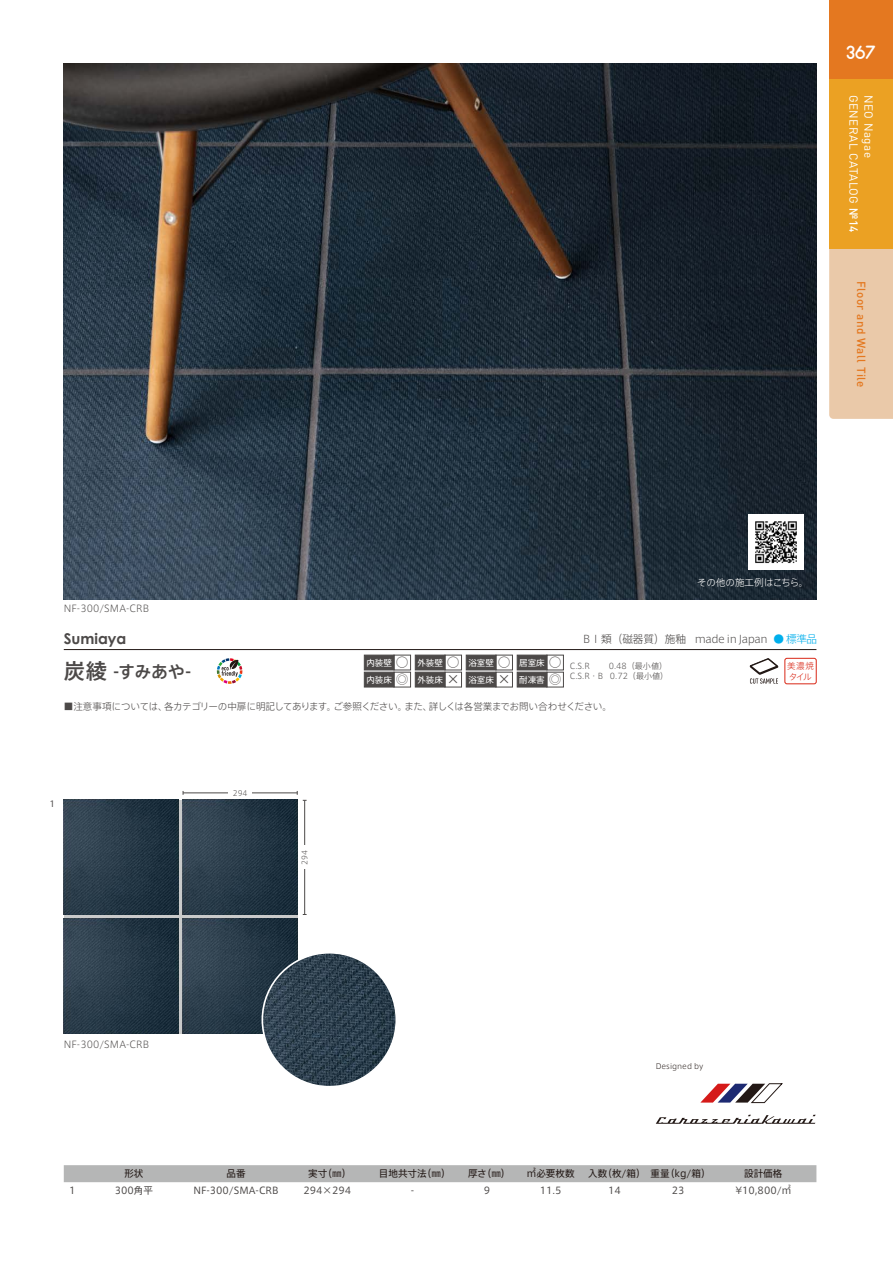
<style>
.page{position:relative;width:893px;height:1263px;background:#fff}
.page>*{position:absolute;margin:0;border:0;box-sizing:border-box;transform-origin:0 0}
.t1{font:19.2px "Arciform";color:#fff}
.t2{font:500 16.95px "Axis Std";color:#4c4948}
.t3{font:700 14.85px "Century Gothic";color:#4c4948}
.t4{font:11.7px "DIN Pro";letter-spacing:.04em;color:#fff}
.t5{font:500 11.7px "DIN Pro";letter-spacing:.04em;color:#e47820}
.t6{font:300 10.65px "Axis Std";letter-spacing:-.04em;color:#4c4948}
.t7{font:300 9.6px "Axis Std";letter-spacing:-.04em;color:#4c4948}
.t8{font:9.6px "Axis Std";color:#221815}
.t9{font:9.6px "Axis Std";color:#4c4948}
.t10{font:300 9.6px "Axis Std";letter-spacing:.01em;color:#4c4948}
.t11{font:300 9.6px "Axis Std";letter-spacing:-.005em;color:#fff}
.t12{font:8.55px/17.1px "Axis Std";color:#fff}
.t13{font:300 8.55px/10.6px "Axis Std";letter-spacing:-.055em;color:#d92817}
.t14{font:8.55px "Axis Std";color:#4c4948}
.t15{font:300 8.1px/10.1px "Axis Std";color:#4c4948}
.t16{font:300 7.5px "Axis Std";color:#221815}
.t17{font:300 7.5px "Axis Std";color:#4c4948}
.s1{font-weight:500}
.s2{font-size:21.3px}
.s3{font-size:12.75px;color:#4c4948}
.s4{color:#00afec}
</style>
<div class="page">
<svg style="left:64px;top:800px;width:234px;height:234px;background:#a4a8ab"></svg>
<img style="left:64px;top:64px;width:752px;height:536px">
<hr style="left:64px;top:649px;width:752px;height:1px;background:#221815">
<div style="left:394px;top:655px;width:17px;height:15px;background:#fff;border:1px solid #4c4948"></div>
<div style="left:364px;top:655px;width:30px;height:15px;background:#4c4948"></div>
<div style="left:445px;top:655px;width:17px;height:15px;background:#fff;border:1px solid #4c4948"></div>
<div style="left:415px;top:655px;width:30px;height:15px;background:#4c4948"></div>
<div style="left:496px;top:655px;width:17px;height:15px;background:#fff;border:1px solid #4c4948"></div>
<div style="left:466px;top:655px;width:30px;height:15px;background:#4c4948"></div>
<div style="left:394px;top:672px;width:17px;height:15px;background:#fff;border:1px solid #4c4948"></div>
<div style="left:364px;top:672px;width:30px;height:15px;background:#4c4948"></div>
<div style="left:445px;top:672px;width:17px;height:15px;background:#fff;border:1px solid #4c4948"></div>
<div style="left:415px;top:672px;width:30px;height:15px;background:#4c4948"></div>
<div style="left:496px;top:672px;width:17px;height:15px;background:#fff;border:1px solid #4c4948"></div>
<div style="left:466px;top:672px;width:30px;height:15px;background:#4c4948"></div>
<div style="left:547px;top:655px;width:17px;height:15px;background:#fff;border:1px solid #4c4948"></div>
<div style="left:517px;top:655px;width:30px;height:15px;background:#4c4948"></div>
<div style="left:547px;top:672px;width:17px;height:15px;background:#fff;border:1px solid #4c4948"></div>
<div style="left:517px;top:672px;width:30px;height:15px;background:#4c4948"></div>
<div style="left:785px;top:658px;width:31px;height:26px;border:1px solid #d92817;border-radius:2px"></div>
<div style="left:64px;top:1165px;width:752px;height:17px;background:#b5b6b6"></div>
<svg style="left:656px;top:1115px;width:160px;height:9px"></svg>
<svg style="left:700px;top:1083px;width:83px;height:20px"></svg>
<img style="left:64px;top:800px;width:115px;height:115px">
<img style="left:64px;top:919px;width:115px;height:115px">
<img style="left:183px;top:800px;width:115px;height:115px">
<img style="left:183px;top:919px;width:115px;height:115px">
<hr style="left:183px;top:793px;width:114px;height:1px;background:#4c4948">
<div style="left:229px;top:787px;width:23px;height:12px;background:#fff"></div>
<svg style="left:297px;top:791px;width:10px;height:10px"></svg>
<hr style="left:304px;top:800px;width:1px;height:114px;background:#4c4948">
<div style="left:299px;top:846px;width:12px;height:23px;background:#fff"></div>
<img style="left:262px;top:953px;width:134px;height:134px;border-radius:67px">
<img style="left:748px;top:514px;width:56px;height:56px">
<svg style="left:749px;top:658px;width:30px;height:26px"></svg>
<svg style="left:217px;top:658px;width:25px;height:26px"></svg>
<div style="left:829px;top:249px;width:64px;height:170px;background:#eac9a9"></div>
<div style="left:829px;top:79px;width:64px;height:170px;background:#eba123"></div>
<div style="left:829px;top:0;width:64px;height:79px;background:#e47820"></div>
<h1 class="t1" style="left:846px;top:40px;width:31px">367</h1>
<p class="t4" style="left:862px;top:95px;width:139px;rotate:90deg">GENERAL CATALOG <span class="s1">№14</span></p>
<p class="t4" style="left:877px;top:95px;width:65px;rotate:90deg">NEO Nagae</p>
<p class="t5" style="left:869px;top:281px;width:108px;rotate:90deg">Floor and Wall Tile</p>
<p class="t10" style="left:64px;top:602px;width:87px">NF-300/SMA-CRB</p>
<p class="t11" style="left:697px;top:575px;width:113px">その他の施工例はこちら。</p>
<h3 class="t3" style="left:64px;top:629px;width:64px">Sumiaya</h3>
<h2 class="t2" style="left:64px;top:658px;width:129px"><span class="s2">炭綾</span> -すみあや-</h2>
<p class="t12" style="left:366px;top:653px;width:146px">内装壁 <span class="s3">◉</span> 外装壁 <span class="s3">◉</span> 浴室壁 <span class="s3">◉</span>内装床 <span class="s3">◎</span> 外装床 <span class="s3">×</span> 浴室床 <span class="s3">×</span></p>
<p class="t12" style="left:519px;top:653px;width:44px">居室床 <span class="s3">◉</span>耐凍害 <span class="s3">◎</span></p>
<p class="t15" style="left:570px;top:660px;width:100px">C.S.R 　 0.48（最小値）<br>C.S.R・B 0.72（最小値）</p>
<p class="t6" style="left:583px;top:631px;width:235px">BⅠ類（磁器質）施釉 made in Japan <span class="s4">● 標準品</span></p>
<p class="t13" style="left:787px;top:660px;width:28px">美濃焼タイル</p>
<p class="t7" style="left:64px;top:699px;width:557px">■注意事項については、各カテゴリーの中扉に明記してあります。ご参照ください。また、詳しくは各営業までお問い合わせください。　</p>
<p class="t14" style="left:50px;top:798px;width:7px">1</p>
<p class="t17" style="left:233px;top:787px;width:16px">294</p>
<p class="t17" style="left:299px;top:865px;width:16px;rotate:-90deg">294</p>
<p class="t10" style="left:64px;top:1038px;width:87px">NF-300/SMA-CRB</p>
<p class="t16" style="left:656px;top:1060px;width:49px">Designed by</p>
<p class="t8" style="left:124px;top:1166px;width:21px">形状</p>
<p class="t8" style="left:226px;top:1166px;width:21px">品番</p>
<p class="t8" style="left:308px;top:1166px;width:45px">実寸（㎜）</p>
<p class="t8" style="left:379px;top:1166px;width:73px">目地共寸法（㎜）</p>
<p class="t8" style="left:468px;top:1166px;width:44px">厚さ（㎜）</p>
<p class="t8" style="left:527px;top:1166px;width:49px">㎡必要枚数</p>
<p class="t8" style="left:588px;top:1166px;width:124px">入数（枚/箱）重量（kg/箱）</p>
<p class="t8" style="left:744px;top:1166px;width:40px">設計価格</p>
<p class="t9" style="left:69px;top:1183px;width:8px">1</p>
<p class="t9" style="left:115px;top:1183px;width:40px">300角平</p>
<p class="t9" style="left:193px;top:1183px;width:87px">NF-300/SMA-CRB</p>
<p class="t9" style="left:303px;top:1183px;width:49px">294×294</p>
<p class="t9" style="left:411px;top:1183px;width:5px">-</p>
<p class="t9" style="left:484px;top:1183px;width:8px">9</p>
<p class="t9" style="left:540px;top:1183px;width:23px">11.5</p>
<p class="t9" style="left:608px;top:1183px;width:14px">14</p>
<p class="t9" style="left:672px;top:1183px;width:14px">23</p>
<p class="t9" style="left:735px;top:1183px;width:57px">¥10,800/㎡</p>
</div>
